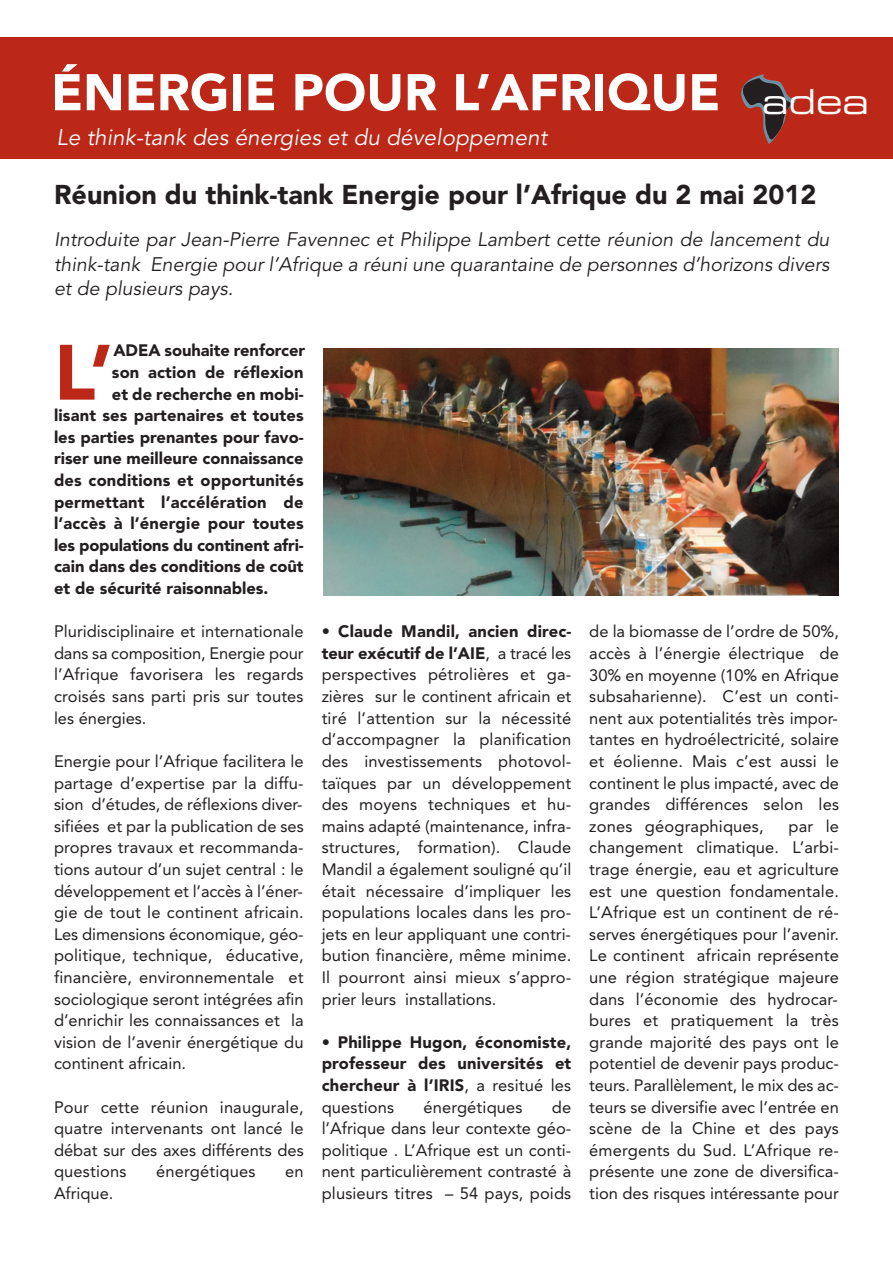
<style>
.page{position:relative;width:893px;height:1263px;background:#fff}
.page>*{position:absolute;margin:0;border:0;box-sizing:border-box;transform-origin:0 0}
.t1{font:900 77.4px "Avenir LT Std";color:#bc2818}
.t2{font:900 51px "Avenir";color:#fff}
.t3{font:34.65px "Eurostile Extended Two";color:#fff}
.t4{font:900 27px "Avenir LT Std";color:#231f20}
.t5{font:22.5px "Avenir";color:#fff}
.t6{font:19.5px/24.5px "Avenir";color:#231f20;text-align:justify}
.t7{font:16.5px/21.6px "Avenir";letter-spacing:.005em;color:#231f20;text-align:justify}
.t8{font:900 16.5px/21.6px "Avenir LT Std";color:#231f20}
.s1{font-family:"Avenir";font-weight:400}
</style>
<div class="page">
<img style="left:323px;top:349px;width:516px;height:246px">
<div style="left:0;top:37px;width:892px;height:122px;background:#bc2818"></div>
<svg style="left:741px;top:74px;width:55px;height:70px"></svg>
<h2 class="t2" style="left:51px;top:62px;width:671px">ÉNERGIE POUR L’AFRIQUE</h2>
<h3 class="t5" style="left:57px;top:125px;width:496px">Le think-tank des énergies et du développement</h3>
<h3 class="t3" style="left:762px;top:78px;width:108px">adea</h3>
<h3 class="t4" style="left:54px;top:178px;width:764px">Réunion du think-tank Energie pour l’Afrique du 2 mai 2012</h3>
<p class="t6" style="left:54px;top:228px;width:780px">Introduite par Jean-Pierre Favennec et Philippe Lambert cette réunion de lancement du think-tank Energie pour l’Afrique a réuni une quarantaine de personnes d’horizons divers et de plusieurs pays.</p>
<h1 class="t1" style="left:54px;top:326px;width:60px">L’</h1>
<p class="t8" style="left:113px;top:340px;width:193px">ADEA souhaite renforcer</p>
<p class="t8" style="left:112px;top:361px;width:193px">son action de réflexion</p>
<p class="t8" style="left:112px;top:383px;width:193px">et de recherche en mobi-</p>
<p class="t8" style="left:54px;top:405px;width:251px">lisant ses partenaires et toutes</p>
<p class="t8" style="left:54px;top:426px;width:251px">les parties prenantes pour favo-</p>
<p class="t8" style="left:54px;top:448px;width:251px">riser une meilleure connaissance</p>
<p class="t8" style="left:54px;top:469px;width:251px">des conditions et opportunités</p>
<p class="t8" style="left:54px;top:491px;width:251px">permettant l’accélération de</p>
<p class="t8" style="left:54px;top:513px;width:251px">l’accès à l’énergie pour toutes</p>
<p class="t8" style="left:54px;top:534px;width:251px">les populations du continent afri-</p>
<p class="t8" style="left:54px;top:556px;width:251px">cain dans des conditions de coût</p>
<p class="t8" style="left:54px;top:577px;width:216px">et de sécurité raisonnables.</p>
<p class="t7" style="left:54px;top:621px;width:251px">Pluridisciplinaire et internationale dans sa composition, Energie pour l’Afrique favorisera les regards croisés sans parti pris sur toutes les énergies.</p>
<p class="t7" style="left:54px;top:750px;width:251px">Energie pour l’Afrique facilitera le partage d’expertise par la diffu&shy;sion d’études, de réflexions diver&shy;sifiées et par la publication de ses propres travaux et recommanda&shy;tions autour d’un sujet central : le développement et l’accès à l’éner&shy;gie de tout le continent africain.<br>Les dimensions économique, géo&shy;politique, technique, éducative, financière, environnementale et sociologique seront intégrées afin d’enrichir les connaissances et la vision de l’avenir énergétique du continent africain.</p>
<p class="t7" style="left:54px;top:1096px;width:251px">Pour cette réunion inaugurale, quatre intervenants ont lancé le débat sur des axes différents des questions</p>
<p class="t7" style="left:156px;top:1161px;width:101px">énergétiques</p>
<p class="t7" style="left:285px;top:1161px;width:20px">en</p>
<p class="t7" style="left:54px;top:1182px;width:61px">Afrique.</p>
<p class="t8" style="left:322px;top:621px;width:251px">• Claude Mandil, ancien direc&shy;teur exécutif de l’AIE<span class="s1">, a tracé les</span></p>
<p class="t7" style="left:322px;top:664px;width:251px">perspectives pétrolières et ga&shy;zières sur le continent africain et tiré l’attention sur la nécessité d’accompagner la planification des investissements photovol&shy;taïques par un développement des moyens techniques et hu&shy;mains adapté (maintenance, infra&shy;structures, formation). Claude Mandil a également souligné qu’il était nécessaire d’impliquer les populations locales dans les pro&shy;jets en leur appliquant une contri&shy;bution financière, même minime.<br>Il pourront ainsi mieux s’appro&shy;prier leurs installations.</p>
<p class="t8" style="left:322px;top:1031px;width:251px;text-align:justify">• Philippe Hugon, économiste, professeur des universités et chercheur à l’IRIS<span class="s1">, a resitué les</span></p>
<p class="t7" style="left:322px;top:1096px;width:74px">questions</p>
<p class="t7" style="left:423px;top:1096px;width:101px">énergétiques</p>
<p class="t7" style="left:322px;top:1096px;width:251px;text-indent:230px">de l’Afrique dans leur contexte géo&shy;politique . L’Afrique est un conti&shy;nent particulièrement contrasté à plusieurs titres – 54 pays, poids</p>
<p class="t7" style="left:589px;top:621px;width:251px">de la biomasse de l’ordre de 50%, accès à l’énergie électrique de 30% en moyenne (10% en Afrique subsaharienne). C’est un conti&shy;nent aux potentialités très impor&shy;tantes en hydroélectricité, solaire et éolienne. Mais c’est aussi le continent le plus impacté, avec de grandes différences selon les zones géographiques,</p>
<p class="t7" style="left:589px;top:815px;width:251px;text-indent:199px">par le changement climatique. L’arbi&shy;trage énergie, eau et agriculture est une question fondamentale.<br>L’Afrique est un continent de ré&shy;serves énergétiques pour l’avenir.<br>Le continent africain représente une région stratégique majeure dans l’économie des hydrocar&shy;bures et pratiquement la très grande majorité des pays ont le potentiel de devenir pays produc&shy;teurs. Parallèlement, le mix des ac&shy;teurs se diversifie avec l’entrée en scène de la Chine et des pays émergents du Sud. L’Afrique re&shy;présente une zone de diversifica&shy;tion des risques intéressante pour</p>
</div>
